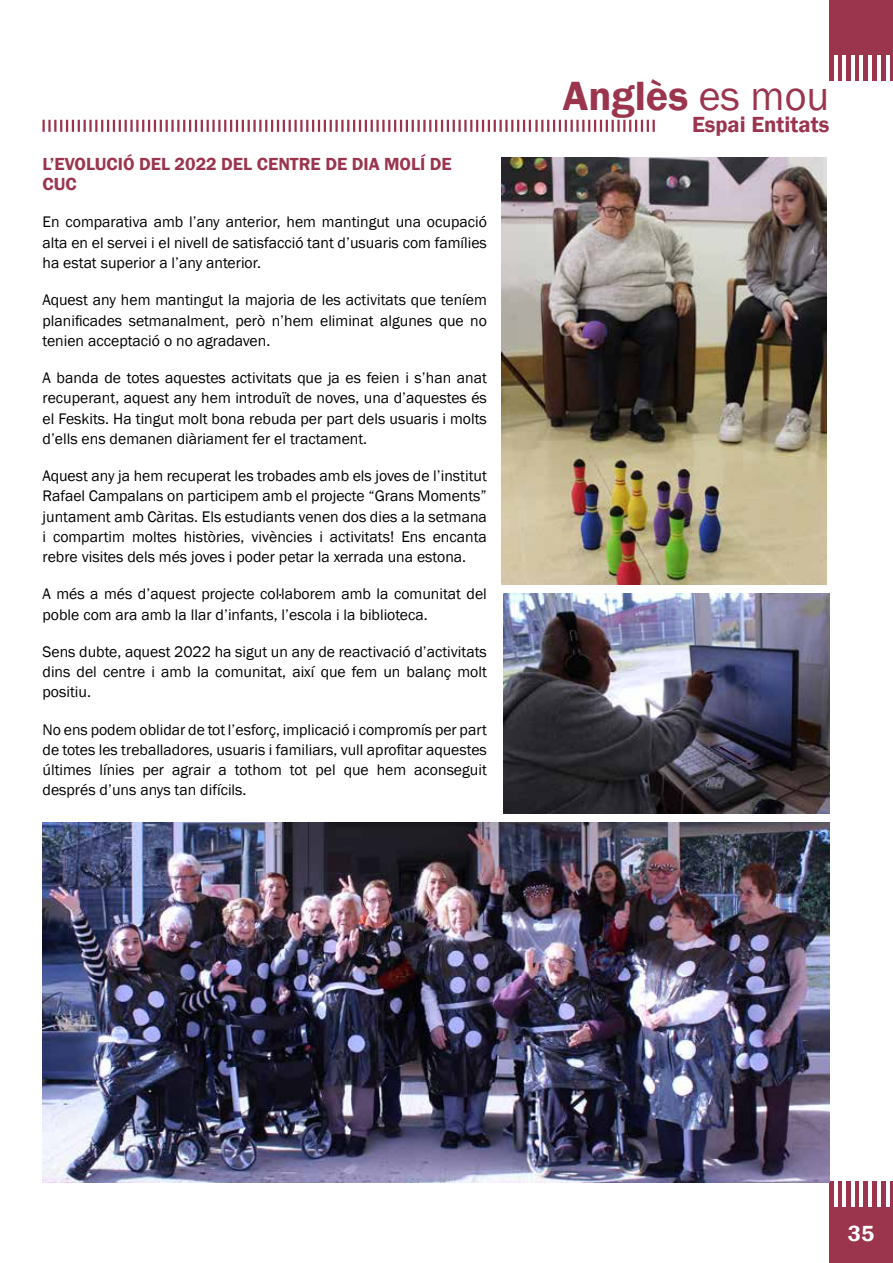
<style>
.page{position:relative;width:893px;height:1263px;background:#fff}
.page>*{position:absolute;margin:0;border:0;box-sizing:border-box;transform-origin:0 0}
.t1{font:600 42px "Franklin Gothic";color:#9b354d}
.t2{font:600 22.5px "Franklin Gothic";color:#9b354d}
.t3{font:600 22.5px "Franklin Gothic";color:#fff}
.t4{font:600 18px/20.2px "Franklin Gothic";color:#9b354d}
.t5{font:15.75px/20.2px "Franklin Gothic";color:#000;text-align:justify}
.s1{font-weight:400}
</style>
<div class="page">
<div style="left:829px;top:1181px;width:64px;height:82px;background:#9b354d"></div>
<hr style="left:834px;top:1181px;width:4px;height:26px;background:#fff">
<hr style="left:842px;top:1181px;width:4px;height:26px;background:#fff">
<hr style="left:851px;top:1181px;width:4px;height:26px;background:#fff">
<hr style="left:859px;top:1181px;width:4px;height:26px;background:#fff">
<hr style="left:868px;top:1181px;width:4px;height:26px;background:#fff">
<hr style="left:877px;top:1181px;width:4px;height:26px;background:#fff">
<hr style="left:886px;top:1181px;width:4px;height:26px;background:#fff">
<div style="left:829px;top:0;width:64px;height:81px;background:#9b354d"></div>
<hr style="left:834px;top:55px;width:4px;height:26px;background:#fff">
<hr style="left:842px;top:55px;width:4px;height:26px;background:#fff">
<hr style="left:851px;top:55px;width:4px;height:26px;background:#fff">
<hr style="left:859px;top:55px;width:4px;height:26px;background:#fff">
<hr style="left:868px;top:55px;width:4px;height:26px;background:#fff">
<hr style="left:877px;top:55px;width:4px;height:26px;background:#fff">
<hr style="left:886px;top:55px;width:4px;height:26px;background:#fff">
<svg style="left:43px;top:120px;width:612px;height:12px"></svg>
<img style="left:504px;top:593px;width:325px;height:220px">
<img style="left:502px;top:157px;width:325px;height:428px">
<img style="left:43px;top:822px;width:786px;height:360px">
<p class="t4" style="left:43px;top:154px;width:411px">L’EVOLUCIÓ DEL 2022 DEL CENTRE DE DIA MOLÍ DE<br>CUC</p>
<p class="t5" style="left:43px;top:212px;width:446px">En comparativa amb l’any anterior, hem mantingut una ocupació alta en el servei i el nivell de satisfacció tant d’usuaris com famílies ha estat superior a l’any anterior.</p>
<p class="t5" style="left:43px;top:290px;width:446px">Aquest any hem mantingut la majoria de les activitats que teníem planificades setmanalment, però n’hem eliminat algunes que no tenien acceptació o no agradaven.</p>
<p class="t5" style="left:43px;top:368px;width:446px">A banda de totes aquestes activitats que ja es feien i s’han anat recuperant, aquest any hem introduït de noves, una d’aquestes és el Feskits. Ha tingut molt bona rebuda per part dels usuaris i molts d’ells ens demanen diàriament fer el tractament.</p>
<p class="t5" style="left:43px;top:466px;width:446px">Aquest any ja hem recuperat les trobades amb els joves de l’institut Rafael Campalans on participem amb el projecte “Grans Moments” juntament amb Càritas. Els estudiants venen dos dies a la setmana i compartim moltes històries, vivències i activitats! Ens encanta rebre visites dels més joves i poder petar la xerrada una estona.</p>
<p class="t5" style="left:43px;top:584px;width:446px">A més a més d’aquest projecte col·laborem amb la comunitat del poble com ara amb la llar d’infants, l’escola i la biblioteca.</p>
<p class="t5" style="left:43px;top:642px;width:446px">Sens dubte, aquest 2022 ha sigut un any de reactivació d’activitats dins del centre i amb la comunitat, així que fem un balanç molt positiu.</p>
<p class="t5" style="left:43px;top:720px;width:446px">No ens podem oblidar de tot l’esforç, implicació i compromís per part de totes les treballadores, usuaris i familiars, vull aprofitar aquestes últimes línies per agrair a tothom tot pel que hem aconseguit després d’uns anys tan difícils.</p>
<h1 class="t1" style="left:563px;top:70px;width:268px">Anglès <span class="s1">es mou</span></h1>
<h2 class="t2" style="left:692px;top:110px;width:139px">Espai Entitats</h2>
<h2 class="t3" style="left:848px;top:1220px;width:28px">35</h2>
</div>
